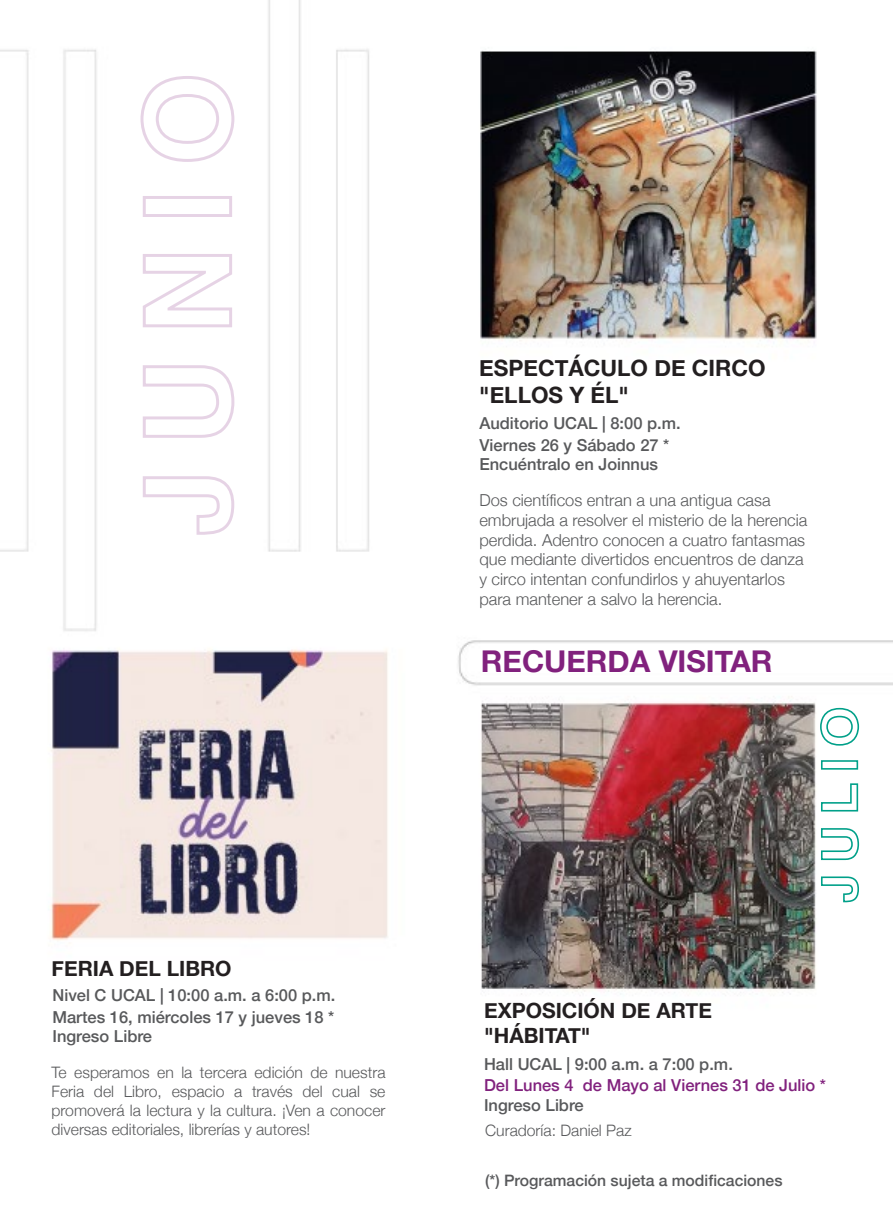
<style>
.page{position:relative;width:893px;height:1210px;background:#fff}
.page>*{position:absolute;margin:0;border:0;box-sizing:border-box;transform-origin:0 0}
.t1{font:700 30px "Helvetica Neue";color:#81217d}
.t2{font:700 22.5px/27px "Helvetica Neue";color:#231f20}
.t3{font:700 21px/25.2px "Helvetica Neue";color:#231f20}
.t4{font:300 16.5px/19.8px "Helvetica Neue";color:#58595b}
.t5{font:500 16.5px/21.8px "Helvetica Neue";color:#58595b}
.t6{font:500 16.5px "Helvetica Neue";color:#81217d}
.t7{font:300 15.75px/18.9px "Helvetica Neue";color:#58595b;text-align:justify}
.t8{font:500 15.75px "Helvetica Neue";color:#58595b}
</style>
<div class="page">
<img style="left:0;top:0;width:893px;height:995px">
<svg style="left:141px;top:475px;width:95px;height:61px"></svg>
<svg style="left:141px;top:364px;width:95px;height:75px"></svg>
<svg style="left:141px;top:252px;width:93px;height:77px"></svg>
<svg style="left:139px;top:74px;width:97px;height:89px"></svg>
<svg style="left:820px;top:876px;width:40px;height:27px"></svg>
<svg style="left:820px;top:827px;width:40px;height:34px"></svg>
<svg style="left:820px;top:782px;width:39px;height:30px"></svg>
<div style="left:821px;top:760px;width:37px;height:10px;border:2px solid #00a089"></div>
<svg style="left:819px;top:707px;width:41px;height:39px"></svg>
<h2 class="t2" style="left:479px;top:355px;width:288px">ESPECTÁCULO DE CIRCO "ELLOS Y ÉL"</h2>
<p class="t5" style="left:479px;top:411px;width:203px">Auditorio UCAL | 8:00 p.m.<br>Viernes 26 y Sábado 27 *</p>
<p class="t4" style="left:479px;top:489px;width:329px">Dos científicos entran a una antigua casa embrujada a resolver el misterio de la herencia perdida. Adentro conocen a cuatro fantasmas que mediante divertidos encuentros de danza y circo intentan confundirlos y ahuyentarlos para mantener a salvo la herencia.</p>
<p class="t5" style="left:479px;top:452px;width:180px">Encuéntralo en Joinnus</p>
<h1 class="t1" style="left:481px;top:638px;width:293px">RECUERDA VISITAR</h1>
<p class="t3" style="left:52px;top:957px;width:182px">FERIA DEL LIBRO</p>
<p class="t5" style="left:52px;top:983px;width:285px">Nivel C UCAL | 10:00 a.m. a 6:00 p.m.<br>Martes 16, miércoles 17 y jueves 18 *</p>
<p class="t5" style="left:52px;top:1024px;width:101px">Ingreso Libre</p>
<p class="t7" style="left:52px;top:1062px;width:335px">Te esperamos en la tercera edición de nuestra Feria del Libro, espacio a través del cual se promoverá la lectura y la cultura. ¡Ven a conocer diversas editoriales, librerías y autores!</p>
<p class="t3" style="left:484px;top:998px;width:229px">EXPOSICIÓN DE ARTE "HÁBITAT"</p>
<p class="t5" style="left:484px;top:1051px;width:250px">Hall UCAL | 9:00 a.m. a 7:00 p.m.</p>
<p class="t6" style="left:484px;top:1072px;width:343px">Del Lunes 4 de Mayo al Viernes 31 de Julio *</p>
<p class="t5" style="left:484px;top:1092px;width:101px">Ingreso Libre</p>
<p class="t7" style="left:485px;top:1119px;width:148px">Curadoría: Daniel Paz</p>
<p class="t8" style="left:485px;top:1168px;width:299px">(*) Programación sujeta a modificaciones</p>
</div>
